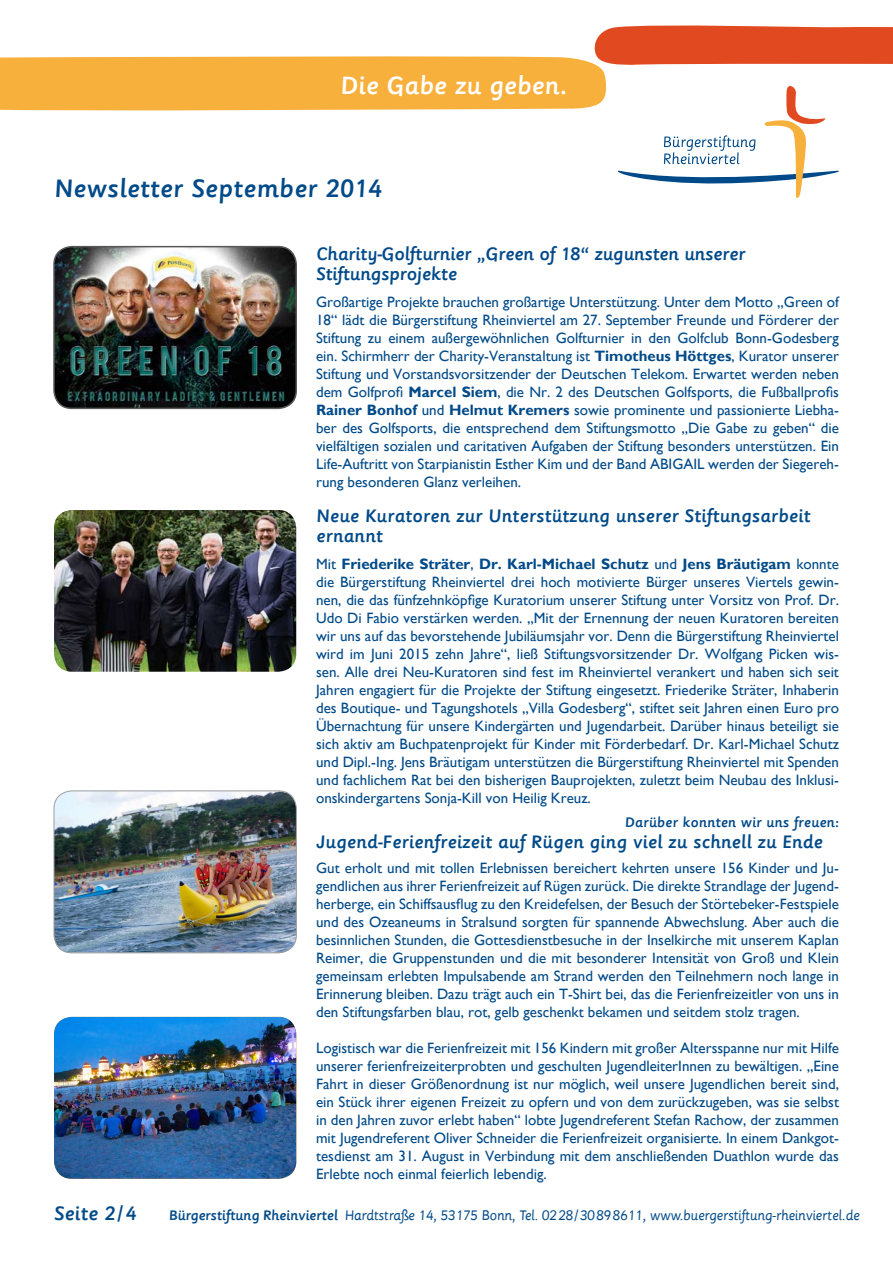
<style>
.page{position:relative;width:893px;height:1263px;background:#fff}
.page>*{position:absolute;margin:0;border:0;box-sizing:border-box;transform-origin:0 0}
.t1{font:500 27.15px "Sassoon Primary Com";letter-spacing:.005em;color:#004a89}
.t2{font:500 27px "Sassoon Primary Com";color:#fff}
.t3{font:500 21px "Sassoon Primary Com";letter-spacing:.005em;color:#004a89}
.t4{font:500 19.5px/19.5px "Sassoon Primary Com";color:#004a89}
.t5{font:15px/18px "Gill Sans";color:#004a89;text-align:justify}
.t6{font:500 15px "Sassoon Primary Com";color:#004a89}
.t7{font:14.85px "Sassoon Primary Com";letter-spacing:-.015em;color:#004a89}
.s1{font-weight:700}
.s2{font-weight:500}
</style>
<div class="page">
<svg style="left:0;top:25px;width:893px;height:173px"></svg>
<img style="left:54px;top:510px;width:242px;height:162px">
<img style="left:54px;top:1017px;width:242px;height:162px">
<img style="left:54px;top:791px;width:242px;height:162px">
<div style="left:54px;top:791px;width:243px;height:162px;border:1px solid #9c9d9f;border-radius:18px"></div>
<img style="left:54px;top:247px;width:242px;height:161px">
<div style="left:53px;top:246px;width:244px;height:163px;border:2px solid #58585a;border-radius:18px"></div>
<h2 class="t2" style="left:340px;top:70px;width:228px">Die Gabe zu geben.</h2>
<h1 class="t1" style="left:54px;top:173px;width:329px">Newsletter September 2014</h1>
<h3 class="t4" style="left:316px;top:245px;width:431px">Charity-Golfturnier „Green of 18“ zugunsten unserer<br>Stiftungsprojekte</h3>
<p class="t5" style="left:316px;top:293px;width:524px">Großartige Projekte brauchen großartige Unterstützung. Unter dem Motto „Green of 18“ lädt die Bürgerstiftung Rheinviertel am 27. September Freunde und Förderer der Stiftung zu einem außergewöhnlichen Golfturnier in den Golfclub Bonn-Godesberg ein. Schirmherr der Charity-Veranstaltung ist <span class="s1">Timotheus Höttges</span>, Kurator unserer Stiftung und Vorstandsvorsitzender der Deutschen Telekom. Erwartet werden neben dem Golfprofi <span class="s1">Marcel Siem</span>, die Nr. 2 des Deutschen Golfsports, die Fußballprofis <span class="s1">Rainer Bonhof</span> und <span class="s1">Helmut Kremers</span> sowie prominente und passionierte Liebha&shy;ber des Golfsports, die entsprechend dem Stiftungsmotto „Die Gabe zu geben“ die vielfältigen sozialen und caritativen Aufgaben der Stiftung besonders unterstützen. Ein Life-Auftritt von Starpianistin Esther Kim und der Band ABIGAIL werden der Siegereh&shy;rung besonderen Glanz verleihen.</p>
<h3 class="t4" style="left:316px;top:506px;width:496px">Neue Kuratoren zur Unterstützung unserer Stiftungsarbeit ernannt</h3>
<p class="t5" style="left:316px;top:555px;width:524px">Mit <span class="s1">Friederike Sträter</span>, <span class="s1">Dr. Karl-Michael Schutz</span> und <span class="s1">Jens Bräutigam</span> konnte die Bürgerstiftung Rheinviertel drei hoch motivierte Bürger unseres Viertels gewin&shy;nen, die das fünfzehnköpfige Kuratorium unserer Stiftung unter Vorsitz von Prof. Dr.<br>Udo Di Fabio verstärken werden. „Mit der Ernennung der neuen Kuratoren bereiten wir uns auf das bevorstehende Jubiläumsjahr vor. Denn die Bürgerstiftung Rheinviertel wird im Juni 2015 zehn Jahre“, ließ Stiftungsvorsitzender Dr. Wolfgang Picken wis&shy;sen. Alle drei Neu-Kuratoren sind fest im Rheinviertel verankert und haben sich seit Jahren engagiert für die Projekte der Stiftung eingesetzt. Friederike Sträter, Inhaberin des Boutique- und Tagungshotels „Villa Godesberg“, stiftet seit Jahren einen Euro pro Übernachtung für unsere Kindergärten und Jugendarbeit. Darüber hinaus beteiligt sie sich aktiv am Buchpatenprojekt für Kinder mit Förderbedarf. Dr. Karl-Michael Schutz und Dipl.-Ing. Jens Bräutigam unterstützen die Bürgerstiftung Rheinviertel mit Spenden und fachlichem Rat bei den bisherigen Bauprojekten, zuletzt beim Neubau des Inklusi&shy;onskindergartens Sonja-Kill von Heilig Kreuz.</p>
<p class="t6" style="left:625px;top:813px;width:216px">Darüber konnten wir uns freuen:</p>
<h3 class="t4" style="left:316px;top:832px;width:508px">Jugend-Ferienfreizeit auf Rügen ging viel zu schnell zu Ende</h3>
<p class="t5" style="left:316px;top:859px;width:524px">Gut erholt und mit tollen Erlebnissen bereichert kehrten unsere 156 Kinder und Ju&shy;gendlichen aus ihrer Ferienfreizeit auf Rügen zurück. Die direkte Strandlage der Jugend&shy;herberge, ein Schiffsausflug zu den Kreidefelsen, der Besuch der Störtebeker-Festspiele und des Ozeaneums in Stralsund sorgten für spannende Abwechslung. Aber auch die besinnlichen Stunden, die Gottesdienstbesuche in der Inselkirche mit unserem Kaplan Reimer, die Gruppenstunden und die mit besonderer Intensität von Groß und Klein gemeinsam erlebten Impulsabende am Strand werden den Teilnehmern noch lange in Erinnerung bleiben. Dazu trägt auch ein T-Shirt bei, das die Ferienfreizeitler von uns in den Stiftungsfarben blau, rot, gelb geschenkt bekamen und seitdem stolz tragen.</p>
<p class="t5" style="left:316px;top:1039px;width:524px">Logistisch war die Ferienfreizeit mit 156 Kindern mit großer Altersspanne nur mit Hilfe unserer ferienfreizeiterprobten und geschulten JugendleiterInnen zu bewältigen. „Eine Fahrt in dieser Größenordnung ist nur möglich, weil unsere Jugendlichen bereit sind, ein Stück ihrer eigenen Freizeit zu opfern und von dem zurückzugeben, was sie selbst in den Jahren zuvor erlebt haben“ lobte Jugendreferent Stefan Rachow, der zusammen mit Jugendreferent Oliver Schneider die Ferienfreizeit organisierte. In einem Dankgot&shy;tesdienst am 31. August in Verbindung mit dem anschließenden Duathlon wurde das Erlebte noch einmal feierlich lebendig.</p>
<h3 class="t3" style="left:54px;top:1201px;width:84px">Seite 2/4</h3>
<p class="t7" style="left:169px;top:1206px;width:693px"><span class="s2">Bürgerstiftung Rheinviertel</span> Hardtstraße 14, 53175 Bonn, Tel. 0228/30898611, www.buergerstiftung-rheinviertel.de</p>
</div>
